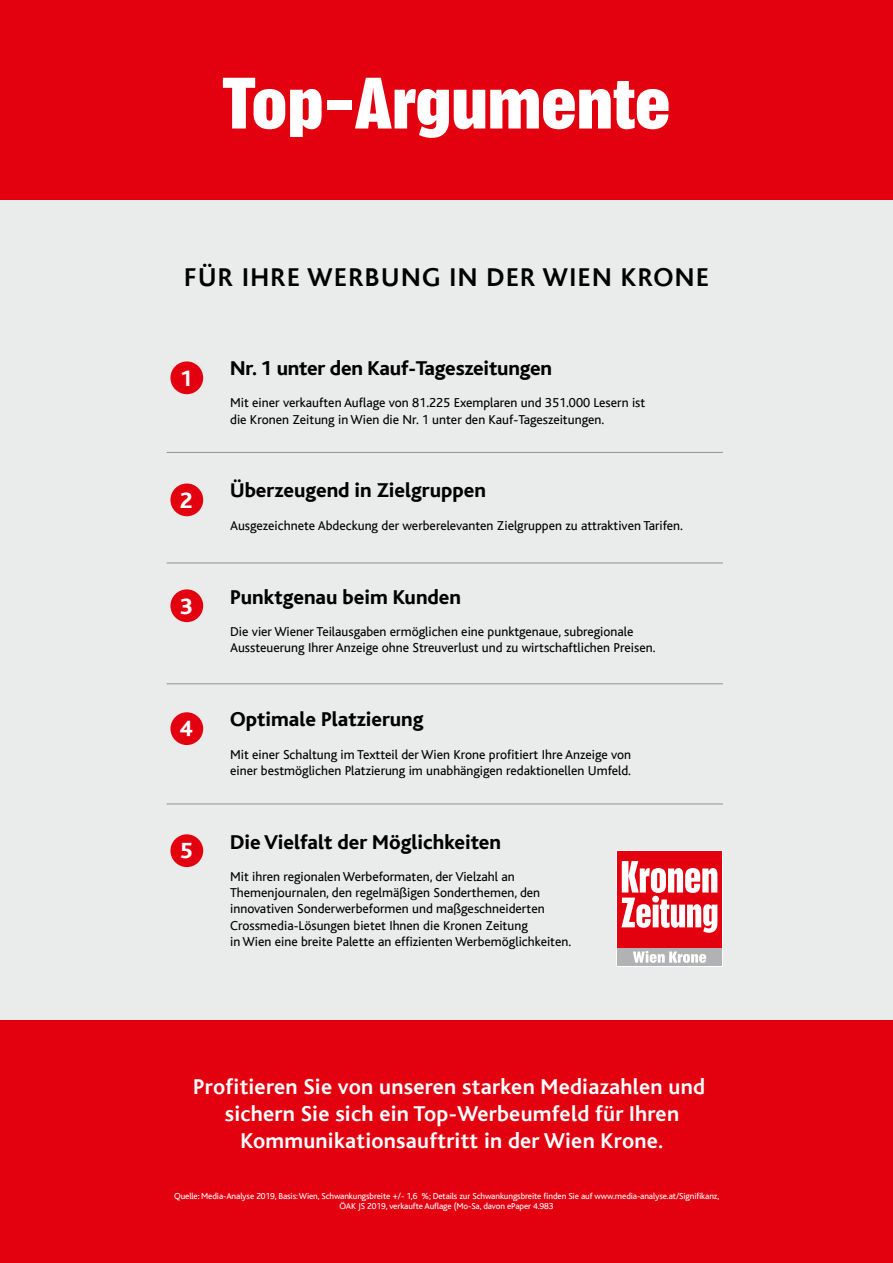
<style>
.page{position:relative;width:893px;height:1263px;background:#fff}
.page>*{position:absolute;margin:0;border:0;box-sizing:border-box;transform-origin:0 0}
.t1{font:700 condensed 70.5px "Placard";color:#fff}
.t2{font:700 27px "Bliss";letter-spacing:.05em;color:#000}
.t3{font:800 23.1px "Bliss";color:#fff}
.t4{font:700 22.5px/27px "Bliss";letter-spacing:.01em;color:#fff;text-align:center}
.t5{font:800 21px "Bliss";color:#000}
.t6{font:13.5px/16.2px "Bliss";color:#000}
.t7{font:9px/10.8px "Bliss";letter-spacing:-.01em;color:#fff;text-align:center}
</style>
<div class="page">
<div style="left:0;top:1020px;width:893px;height:243px;background:#e3000f"></div>
<div style="left:0;top:0;width:893px;height:200px;background:#e3000f"></div>
<div style="left:0;top:200px;width:893px;height:820px;background:#eaebeb"></div>
<div style="left:170px;top:361px;width:33px;height:33px;background:#e3000f;border-radius:50%"></div>
<div style="left:170px;top:483px;width:33px;height:33px;background:#e3000f;border-radius:50%"></div>
<div style="left:170px;top:589px;width:33px;height:33px;background:#e3000f;border-radius:50%"></div>
<div style="left:170px;top:712px;width:33px;height:33px;background:#e3000f;border-radius:50%"></div>
<div style="left:170px;top:834px;width:33px;height:33px;background:#e3000f;border-radius:50%"></div>
<hr style="left:167px;top:452px;width:556px;height:1px;background:#919292">
<hr style="left:167px;top:563px;width:556px;height:1px;background:#919292">
<hr style="left:167px;top:683px;width:556px;height:1px;background:#919292">
<hr style="left:167px;top:804px;width:556px;height:1px;background:#919292">
<div style="left:616px;top:850px;width:107px;height:116px;background:#e3000f"></div>
<svg style="left:621px;top:861px;width:96px;height:72px"></svg>
<div style="left:617px;top:948px;width:105px;height:17px;background:#b1b2b3"></div>
<svg style="left:633px;top:951px;width:73px;height:12px"></svg>
<h1 class="t1" style="left:222px;top:65px;width:450px">Top-Argumente</h1>
<h2 class="t2" style="left:184px;top:263px;width:526px">FÜR IHRE WERBUNG IN DER WIEN KRONE</h2>
<h3 class="t3" style="left:180px;top:366px;width:14px">1</h3>
<h3 class="t3" style="left:180px;top:488px;width:14px">2</h3>
<h3 class="t3" style="left:180px;top:594px;width:14px">3</h3>
<h3 class="t3" style="left:180px;top:717px;width:14px">4</h3>
<h3 class="t3" style="left:180px;top:839px;width:14px">5</h3>
<h3 class="t5" style="left:230px;top:357px;width:323px">Nr. 1 unter den Kauf-Tageszeitungen</h3>
<p class="t6" style="left:230px;top:395px;width:417px">Mit einer verkauften Auflage von 81.225 Exemplaren und 351.000 Lesern ist die Kronen Zeitung in Wien die Nr. 1 unter den Kauf-Tageszeitungen.</p>
<h3 class="t5" style="left:230px;top:480px;width:257px">Überzeugend in Zielgruppen</h3>
<p class="t6" style="left:230px;top:518px;width:454px">Ausgezeichnete Abdeckung der werberelevanten Zielgruppen zu attraktiven Tarifen.</p>
<h3 class="t5" style="left:230px;top:586px;width:232px">Punktgenau beim Kunden</h3>
<p class="t6" style="left:230px;top:624px;width:427px">Die vier Wiener Teilausgaben ermöglichen eine punktgenaue, subregionale<br>Aussteuerung Ihrer Anzeige ohne Streuverlust und zu wirtschaftlichen Preisen.</p>
<h3 class="t5" style="left:230px;top:708px;width:195px">Optimale Platzierung</h3>
<p class="t6" style="left:230px;top:746px;width:403px">Mit einer Schaltung im Textteil der Wien Krone profitiert Ihre Anzeige von einer bestmöglichen Platzierung im unabhängigen redaktionellen Umfeld.</p>
<h3 class="t5" style="left:230px;top:831px;width:272px">Die Vielfalt der Möglichkeiten</h3>
<p class="t6" style="left:230px;top:869px;width:343px">Mit ihren regionalen Werbeformaten, der Vielzahl an Themenjournalen, den regelmäßigen Sonderthemen, den innovativen Sonderwerbeformen und maßgeschneiderten Crossmedia-Lösungen bietet Ihnen die Kronen Zeitung<br>in Wien eine breite Palette an effizienten Werbemöglichkeiten.</p>
<h3 class="t4" style="left:193px;top:1073px;width:513px">Profitieren Sie von unseren starken Mediazahlen und sichern Sie sich ein Top-Werbeumfeld für Ihren<br>Kommunikationsauftritt in der Wien Krone.</h3>
<p class="t7" style="left:174px;top:1190px;width:547px">Quelle: Media-Analyse 2019, Basis: Wien, Schwankungsbreite +/- 1,6 %; Details zur Schwankungsbreite finden Sie auf www.media-analyse.at/Signifikanz,<br>ÖAK JS 2019, verkaufte Auflage (Mo-Sa, davon ePaper 4.983</p>
</div>
